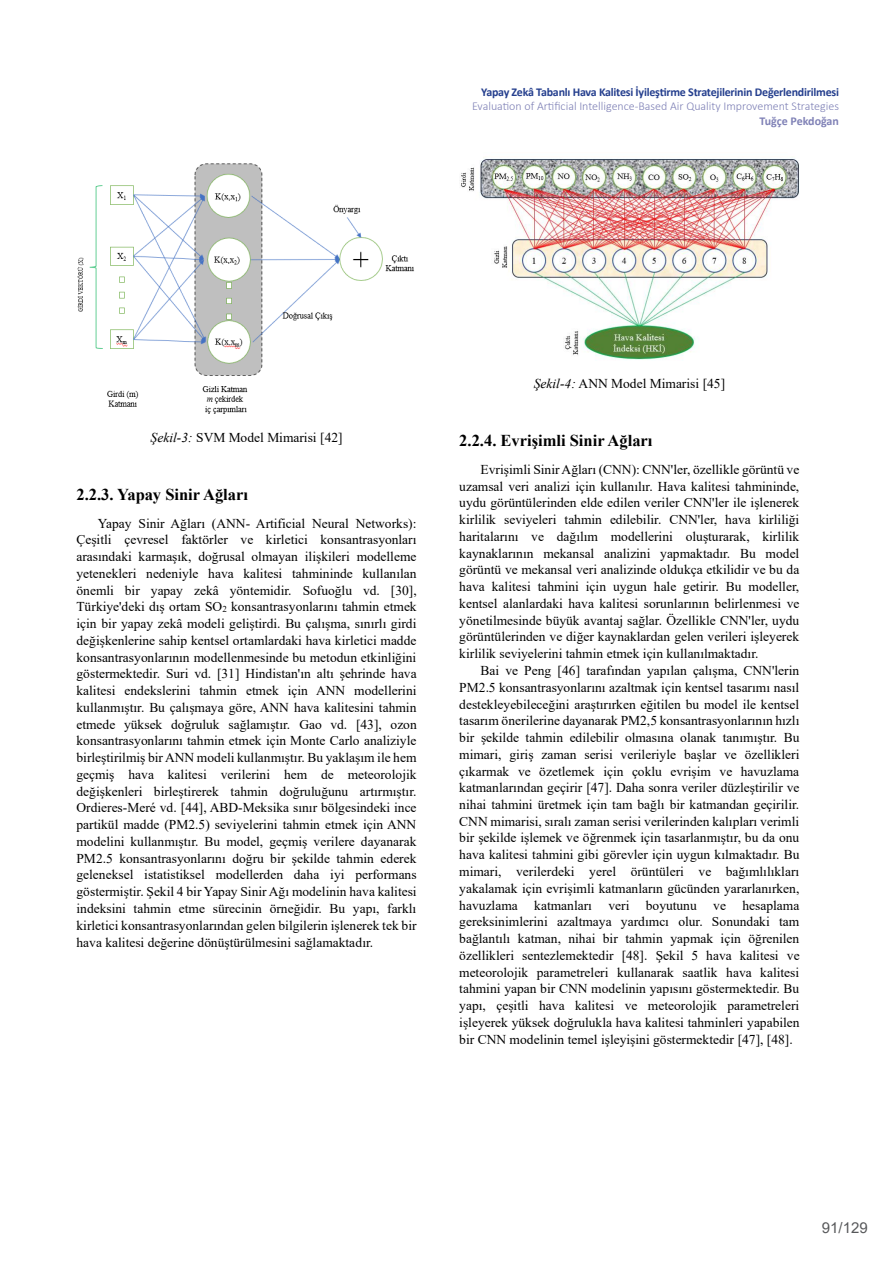
<style>
.page{position:relative;width:893px;height:1263px;background:#fff}
.page>*{position:absolute;margin:0;border:0;box-sizing:border-box;transform-origin:0 0}
.t1{font:700 16.5px "Times New Roman";color:#000}
.t2{font:15px "Arial";color:#57585a}
.t3{font:13.5px/16.8px "Times New Roman";color:#000;text-align:justify}
.t4{font:700 12px "Calibri";letter-spacing:-.02em;color:#253f8e}
.t5{font:300 12px "Calibri";color:#7f81b6}
.t6{font:700 12px "Calibri";color:#7f81b6}
.s1{font-style:italic}
.s2{font-size:9px}
</style>
<div class="page">
<img style="left:77px;top:163px;width:337px;height:251px">
<img style="left:461px;top:157px;width:338px;height:203px">
<p class="t4" style="left:481px;top:83px;width:359px">Yapay Zekâ Tabanlı Hava Kalitesi İyileştirme Stratejilerinin Değerlendirilmesi</p>
<p class="t5" style="left:472px;top:99px;width:368px">Evaluation of Artificial Intelligence-Based Air Quality Improvement Strategies</p>
<p class="t6" style="left:759px;top:112px;width:81px">Tuğçe Pekdoğan</p>
<p class="t3" style="left:151px;top:428px;width:194px"><span class="s1">Şekil-3:</span> SVM Model Mimarisi [42]</p>
<p class="t1" style="left:76px;top:482px;width:173px">2.2.3. Yapay Sinir Ağları</p>
<p class="t3" style="left:76px;top:514px;width:342px;text-indent:21px">Yapay Sinir Ağları (ANN- Artificial Neural Networks):<br>Çeşitli çevresel faktörler ve kirletici konsantrasyonları arasındaki karmaşık, doğrusal olmayan ilişkileri modelleme yetenekleri nedeniyle hava kalitesi tahmininde kullanılan önemli bir yapay zekâ yöntemidir. Sofuoğlu vd. [30], Türkiye'deki dış ortam SO<span class="s2">2</span> konsantrasyonlarını tahmin etmek için bir yapay zekâ modeli geliştirdi. Bu çalışma, sınırlı girdi değişkenlerine sahip kentsel ortamlardaki hava kirletici madde konsantrasyonlarının modellenmesinde bu metodun etkinliğini göstermektedir. Suri vd. [31] Hindistan'ın altı şehrinde hava kalitesi endekslerini tahmin etmek için ANN modellerini kullanmıştır. Bu çalışmaya göre, ANN hava kalitesini tahmin etmede yüksek doğruluk sağlamıştır. Gao vd. [43], ozon konsantrasyonlarını tahmin etmek için Monte Carlo analiziyle birleştirilmiş bir ANN modeli kullanmıştır. Bu yaklaşım ile hem geçmiş hava kalitesi verilerini hem de meteorolojik değişkenleri birleştirerek tahmin doğruluğunu artırmıştır.<br>Ordieres-Meré vd. [44], ABD-Meksika sınır bölgesindeki ince partikül madde (PM2.5) seviyelerini tahmin etmek için ANN modelini kullanmıştır. Bu model, geçmiş verilere dayanarak PM2.5 konsantrasyonlarını doğru bir şekilde tahmin ederek geleneksel istatistiksel modellerden daha iyi performans göstermiştir. Şekil 4 bir Yapay Sinir Ağı modelinin hava kalitesi indeksini tahmin etme sürecinin örneğidir. Bu yapı, farklı kirletici konsantrasyonlarından gelen bilgilerin işlenerek tek bir hava kalitesi değerine dönüştürülmesini sağlamaktadır.</p>
<p class="t3" style="left:534px;top:374px;width:193px"><span class="s1">Şekil-4:</span> ANN Model Mimarisi [45]</p>
<p class="t1" style="left:459px;top:428px;width:195px">2.2.4. Evrişimli Sinir Ağları</p>
<p class="t3" style="left:480px;top:461px;width:320px">Evrişimli Sinir Ağları (CNN): CNN'ler, özellikle görüntü ve</p>
<p class="t3" style="left:459px;top:477px;width:342px">uzamsal veri analizi için kullanılır. Hava kalitesi tahmininde,</p>
<p class="t3" style="left:459px;top:494px;width:342px">uydu görüntülerinden elde edilen veriler CNN'ler ile işlenerek</p>
<p class="t3" style="left:459px;top:511px;width:342px">kirlilik seviyeleri tahmin edilebilir. CNN'ler, hava kirliliği</p>
<p class="t3" style="left:459px;top:528px;width:341px">haritalarını ve dağılım modellerini oluşturarak, kirlilik</p>
<p class="t3" style="left:459px;top:544px;width:342px">kaynaklarının mekansal analizini yapmaktadır. Bu model</p>
<p class="t3" style="left:459px;top:561px;width:342px">görüntü ve mekansal veri analizinde oldukça etkilidir ve bu da</p>
<p class="t3" style="left:459px;top:578px;width:342px">hava kalitesi tahmini için uygun hale getirir. Bu modeller,</p>
<p class="t3" style="left:459px;top:594px;width:342px">kentsel alanlardaki hava kalitesi sorunlarının belirlenmesi ve</p>
<p class="t3" style="left:459px;top:611px;width:342px">yönetilmesinde büyük avantaj sağlar. Özellikle CNN'ler, uydu</p>
<p class="t3" style="left:459px;top:628px;width:341px">görüntülerinden ve diğer kaynaklardan gelen verileri işleyerek</p>
<p class="t3" style="left:459px;top:645px;width:301px">kirlilik seviyelerini tahmin etmek için kullanılmaktadır.</p>
<p class="t3" style="left:480px;top:662px;width:320px">Bai ve Peng [46] tarafından yapılan çalışma, CNN'lerin</p>
<p class="t3" style="left:459px;top:678px;width:341px">PM2.5 konsantrasyonlarını azaltmak için kentsel tasarımı nasıl</p>
<p class="t3" style="left:459px;top:695px;width:341px">destekleyebileceğini araştırırken eğitilen bu model ile kentsel</p>
<p class="t3" style="left:459px;top:712px;width:342px">tasarım önerilerine dayanarak PM2,5 konsantrasyonlarının hızlı</p>
<p class="t3" style="left:459px;top:729px;width:342px">bir şekilde tahmin edilebilir olmasına olanak tanımıştır. Bu</p>
<p class="t3" style="left:459px;top:745px;width:342px">mimari, giriş zaman serisi verileriyle başlar ve özellikleri</p>
<p class="t3" style="left:459px;top:762px;width:341px">çıkarmak ve özetlemek için çoklu evrişim ve havuzlama</p>
<p class="t3" style="left:459px;top:779px;width:342px">katmanlarından geçirir [47]. Daha sonra veriler düzleştirilir ve</p>
<p class="t3" style="left:459px;top:796px;width:342px">nihai tahmini üretmek için tam bağlı bir katmandan geçirilir.</p>
<p class="t3" style="left:459px;top:812px;width:341px">CNN mimarisi, sıralı zaman serisi verilerinden kalıpları verimli</p>
<p class="t3" style="left:459px;top:829px;width:341px">bir şekilde işlemek ve öğrenmek için tasarlanmıştır, bu da onu</p>
<p class="t3" style="left:459px;top:846px;width:342px">hava kalitesi tahmini gibi görevler için uygun kılmaktadır. Bu</p>
<p class="t3" style="left:459px;top:863px;width:341px">mimari, verilerdeki yerel örüntüleri ve bağımlılıkları</p>
<p class="t3" style="left:459px;top:879px;width:342px">yakalamak için evrişimli katmanların gücünden yararlanırken,</p>
<p class="t3" style="left:459px;top:896px;width:342px">havuzlama katmanları veri boyutunu ve hesaplama</p>
<p class="t3" style="left:459px;top:913px;width:342px">gereksinimlerini azaltmaya yardımcı olur. Sonundaki tam</p>
<p class="t3" style="left:459px;top:930px;width:342px">bağlantılı katman, nihai bir tahmin yapmak için öğrenilen</p>
<p class="t3" style="left:459px;top:946px;width:342px">özellikleri sentezlemektedir [48]. Şekil 5 hava kalitesi ve</p>
<p class="t3" style="left:459px;top:963px;width:341px">meteorolojik parametreleri kullanarak saatlik hava kalitesi</p>
<p class="t3" style="left:459px;top:980px;width:342px">tahmini yapan bir CNN modelinin yapısını göstermektedir. Bu</p>
<p class="t3" style="left:459px;top:997px;width:341px">yapı, çeşitli hava kalitesi ve meteorolojik parametreleri</p>
<p class="t3" style="left:459px;top:1013px;width:342px">işleyerek yüksek doğrulukla hava kalitesi tahminleri yapabilen</p>
<p class="t3" style="left:459px;top:1030px;width:335px">bir CNN modelinin temel işleyişini göstermektedir [47], [48].</p>
<p class="t2" style="left:822px;top:1217px;width:47px">91/129</p>
</div>
